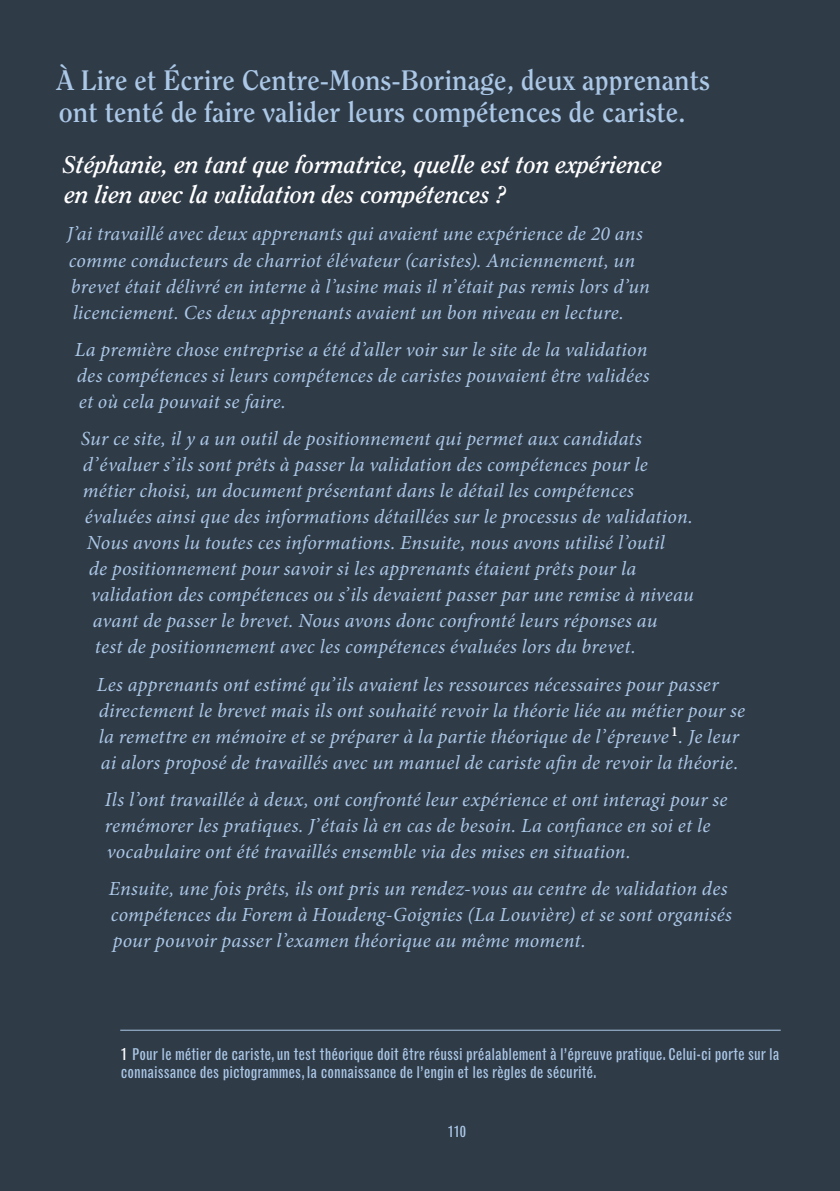
<style>
.page{position:relative;width:840px;height:1191px;background:#fff}
.page>*{position:absolute;margin:0;border:0;box-sizing:border-box;transform-origin:0 0}
.t1{font:700 28px/32px "Clearface Std";color:#abc8e7}
.t2{font:italic 700 24px/30px "Clearface Std";letter-spacing:.005em;color:#fff}
.t3{font:italic 20px/26px "Minion Pro";letter-spacing:.01em;color:#abc8e7}
.t4{font:condensed 16px/18px "Grotesque MT Std";color:#abc8e7}
.t5{font:condensed 15px "Grotesque MT Std";color:#abc8e7}
.s1{color:#fff}
</style>
<div class="page">
<div style="left:0;top:0;width:839px;height:1191px;background:#303b48"></div>
<hr style="left:120px;top:1029px;width:660px;height:1px;background:#abc8e7">
<h1 class="t1" style="left:57px;top:65px;width:654px">À Lire et Écrire Centre-Mons-Borinage, deux apprenants ont tenté de faire valider leurs compétences de cariste.</h1>
<p class="t2" style="left:63px;top:150px;width:600px">Stéphanie, en tant que formatrice, quelle est ton expérience en lien avec la validation des compétences ?</p>
<p class="t3" style="left:67px;top:221px;width:584px">J’ai travaillé avec deux apprenants qui avaient une expérience de 20 ans comme conducteurs de charriot élévateur (caristes). Anciennement, un brevet était délivré en interne à l’usine mais il n’était pas remis lors d’un licenciement. Ces deux apprenants avaient un bon niveau en lecture.</p>
<p class="t3" style="left:75px;top:336px;width:576px;text-align:justify">La première chose entreprise a été d’aller voir sur le site de la validation des compétences si leurs compétences de caristes pouvaient être validées et où cela pouvait se faire.</p>
<p class="t3" style="left:81px;top:426px;width:562px">Sur ce site, il y a un outil de positionnement qui permet aux candidats</p>
<p class="t3" style="left:83px;top:452px;width:566px">d’évaluer s’ils sont prêts à passer la validation des compétences pour le</p>
<p class="t3" style="left:83px;top:478px;width:552px">métier choisi, un document présentant dans le détail les compétences</p>
<p class="t3" style="left:85px;top:504px;width:609px">évaluées ainsi que des informations détaillées sur le processus de validation.</p>
<p class="t3" style="left:87px;top:530px;width:579px">Nous avons lu toutes ces informations. Ensuite, nous avons utilisé l’outil</p>
<p class="t3" style="left:89px;top:556px;width:548px">de positionnement pour savoir si les apprenants étaient prêts pour la</p>
<p class="t3" style="left:91px;top:582px;width:604px">validation des compétences ou s’ils devaient passer par une remise à niveau</p>
<p class="t3" style="left:93px;top:608px;width:566px">avant de passer le brevet. Nous avons donc confronté leurs réponses au</p>
<p class="t3" style="left:95px;top:634px;width:542px">test de positionnement avec les compétences évaluées lors du brevet.</p>
<p class="t3" style="left:97px;top:671px;width:649px">Les apprenants ont estimé qu’ils avaient les ressources nécessaires pour passer directement le brevet mais ils ont souhaité revoir la théorie liée au métier pour se la remettre en mémoire et se préparer à la partie théorique de l’épreuve <sup>1</sup>. Je leur ai alors proposé de travaillés avec un manuel de cariste afin de revoir la théorie.</p>
<p class="t3" style="left:105px;top:786px;width:623px">Ils l’ont travaillée à deux, ont confronté leur expérience et ont interagi pour se remémorer les pratiques. J’étais là en cas de besoin. La confiance en soi et le vocabulaire ont été travaillés ensemble via des mises en situation.</p>
<p class="t3" style="left:109px;top:876px;width:624px">Ensuite, une fois prêts, ils ont pris un rendez-vous au centre de validation des compétences du Forem à Houdeng-Goignies (La Louvière) et se sont organisés pour pouvoir passer l’examen théorique au même moment.</p>
<p class="t4" style="left:121px;top:1045px;width:660px"><span class="s1">1</span> Pour le métier de cariste, un test théorique doit être réussi préalablement à l’épreuve pratique. Celui-ci porte sur la connaissance des pictogrammes, la connaissance de l’engin et les règles de sécurité.</p>
<p class="t5" style="left:447px;top:1122px;width:20px">110</p>
</div>
